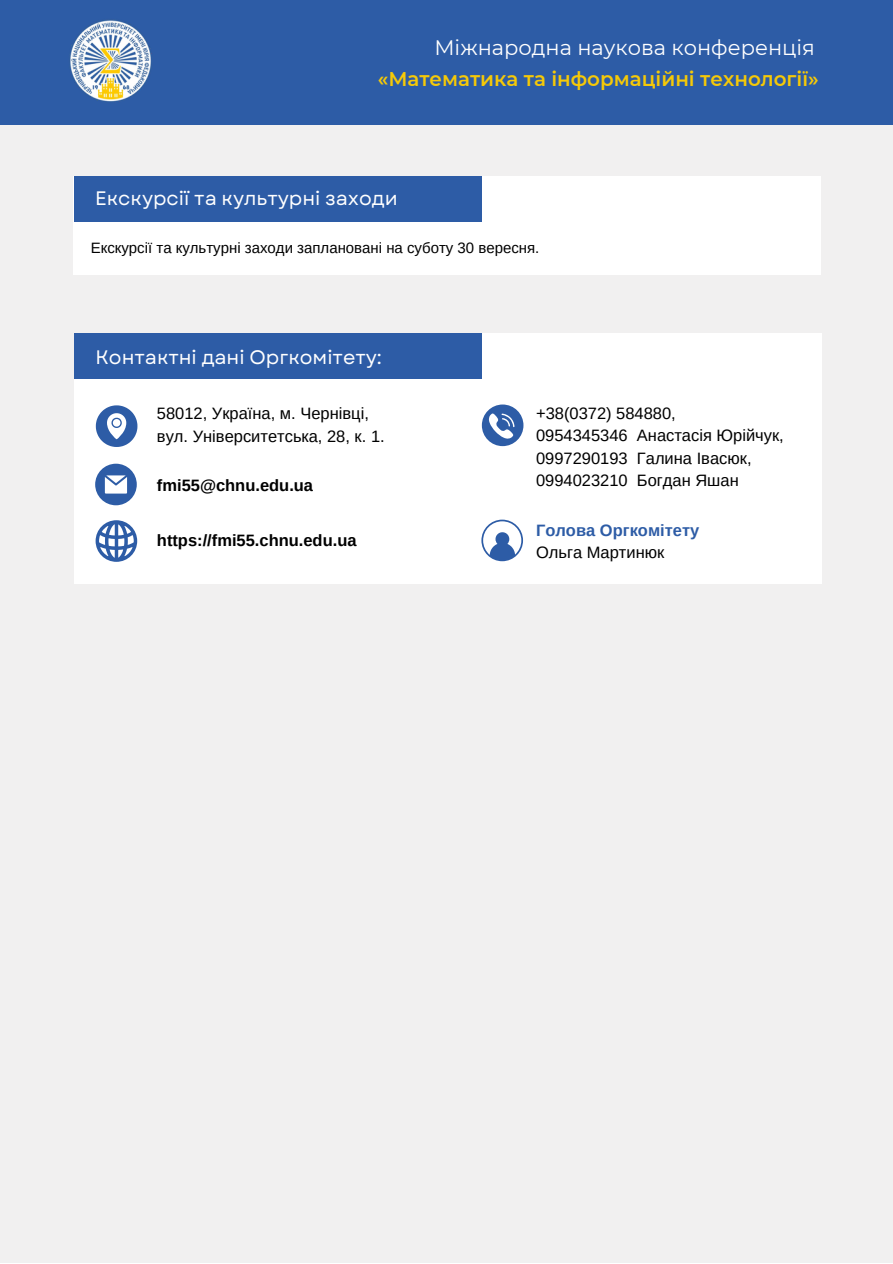
<style>
.page{position:relative;width:893px;height:1264px;background:#fff}
.page>*{position:absolute;margin:0;border:0;box-sizing:border-box;transform-origin:0 0}
.t1{font:21px "Montserrat";color:#fff}
.t2{font:600 19.8px "Montserrat";color:#f5c908}
.t3{font:19.5px "Garet";color:#fff}
.t4{font:16.5px/22.5px "Arimo";color:#000}
.t5{font:700 16.5px "Arimo";color:#000}
.t6{font:700 16.5px "Arimo";color:#2d5ca6}
.t7{font:15px "Arimo";color:#000}
</style>
<div class="page">
<div style="left:0;top:0;width:892px;height:1262px;background:#f1f0f0"></div>
<div style="left:75px;top:333px;width:746px;height:251px;background:#fff"></div>
<div style="left:75px;top:333px;width:407px;height:45px;background:#2d5ca6"></div>
<svg style="left:95px;top:463px;width:42px;height:42px"></svg>
<svg style="left:96px;top:405px;width:41px;height:42px"></svg>
<svg style="left:96px;top:520px;width:41px;height:42px"></svg>
<svg style="left:482px;top:404px;width:41px;height:42px"></svg>
<svg style="left:481px;top:519px;width:42px;height:42px"></svg>
<div style="left:74px;top:176px;width:747px;height:99px;background:#fff"></div>
<div style="left:74px;top:176px;width:407px;height:45px;background:#2d5ca6"></div>
<div style="left:0;top:0;width:892px;height:124px;background:#2d5ca6"></div>
<img style="left:70px;top:20px;width:82px;height:82px">
<p class="t1" style="left:434px;top:35px;width:382px">Міжнародна наукова конференція</p>
<p class="t2" style="left:378px;top:67px;width:442px">«Математика та інформаційні технології»</p>
<p class="t3" style="left:95px;top:184px;width:304px">Екскурсії та культурні заходи</p>
<p class="t7" style="left:91px;top:240px;width:450px">Екскурсії та культурні заходи заплановані на суботу 30 вересня.</p>
<p class="t3" style="left:96px;top:343px;width:288px">Контактні дані Оргкомітету:</p>
<p class="t4" style="left:157px;top:402px;width:213px">58012, Україна, м. Чернівці,</p>
<p class="t4" style="left:157px;top:425px;width:229px">вул. Університетська, 28, к. 1.</p>
<p class="t4" style="left:536px;top:402px;width:141px">+38(0372) 584880,</p>
<p class="t4" style="left:536px;top:424px;width:249px">0954345346 Анастасія Юрійчук,<br>0997290193 Галина Івасюк,</p>
<p class="t5" style="left:157px;top:475px;width:158px">fmi55@chnu.edu.ua</p>
<p class="t4" style="left:536px;top:469px;width:204px">0994023210 Богдан Яшан</p>
<p class="t5" style="left:157px;top:530px;width:201px">https://fmi55.chnu.edu.ua</p>
<p class="t6" style="left:536px;top:521px;width:165px">Голова Оргкомітету</p>
<p class="t4" style="left:536px;top:541px;width:130px">Ольга Мартинюк</p>
</div>
